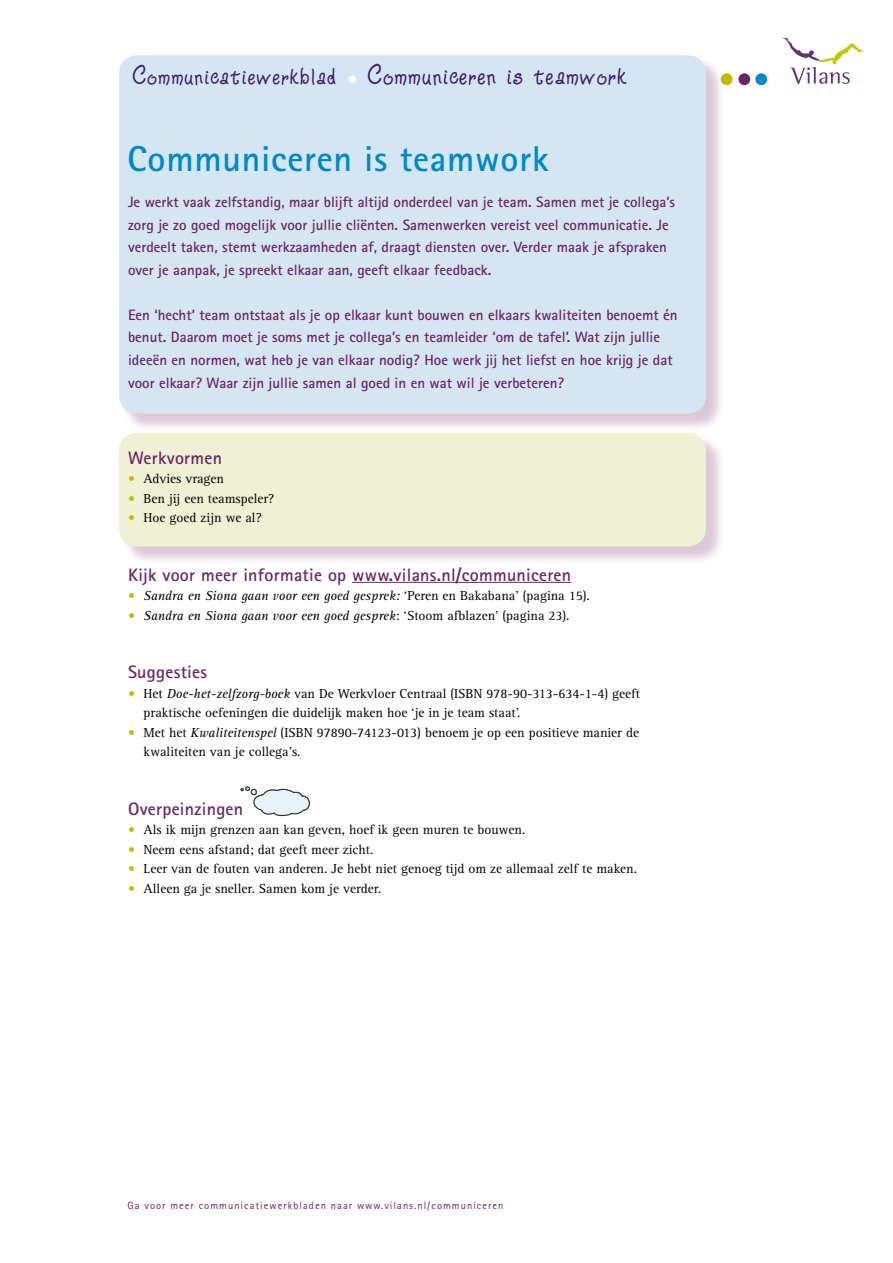
<style>
.page{position:relative;width:893px;height:1263px;background:#fff}
.page>*{position:absolute;margin:0;border:0;box-sizing:border-box;transform-origin:0 0}
.t1{font:700 36px "Rotis Sans Serif";letter-spacing:.02em;color:#008ac4}
.t2{font:30px "Ziggy Zoe";letter-spacing:.06em;color:#3c1d6f}
.t3{font:700 18px "Rotis Sans Serif";letter-spacing:.015em;color:#6b2761}
.t4{font:700 15px/22.5px "Rotis Sans Serif";color:#6b2761}
.t5{font:13.5px/19.5px "Rotis Serif";color:#000}
.t6{font:italic 13.5px "Rotis Serif";color:#000}
.t7{font:10.5px "Rotis Sans Serif";letter-spacing:.1em;color:#6d2262}
.s1{font-size:28.5px}
.s2{color:#bbbe00}
.s3{font-style:normal;color:#bbbe00}
.s4{font-style:normal}
.s5{font-style:italic}
</style>
<div class="page">
<svg style="left:783px;top:38px;width:81px;height:46px"></svg>
<div style="left:721px;top:73px;width:12px;height:12px;background:#bbbe00;border-radius:50%"></div>
<div style="left:738px;top:73px;width:12px;height:12px;background:#6d2262;border-radius:50%"></div>
<div style="left:755px;top:73px;width:12px;height:12px;background:#008ac4;border-radius:50%"></div>
<div style="left:121px;top:58px;width:603px;height:374px;background:#6d2262;opacity:.25"></div>
<div style="left:119px;top:55px;width:587px;height:359px;background:#d4e6f4;border-radius:18px"></div>
<div style="left:121px;top:435px;width:603px;height:130px;background:#6d2262;opacity:.25"></div>
<div style="left:119px;top:433px;width:587px;height:113px;background:#f0f0d5;border-radius:18px"></div>
<hr style="left:352px;top:582px;width:219px;height:1px;background:#6b2761">
<svg style="left:240px;top:786px;width:70px;height:30px"></svg>
<h2 class="t2" style="left:133px;top:62px;width:495px"><span class="s1">Communicatiewerkblad</span> <sub>•</sub> Communiceren is teamwork</h2>
<h1 class="t1" style="left:128px;top:136px;width:423px">Communiceren is teamwork</h1>
<p class="t4" style="left:128px;top:191px;width:548px">Je werkt vaak zelfstandig, maar blijft altijd onderdeel van je team. Samen met je collega’s zorg je zo goed mogelijk voor jullie cliënten. Samenwerken vereist veel communicatie. Je verdeelt taken, stemt werkzaamheden af, draagt diensten over. Verder maak je afspraken over je aanpak, je spreekt elkaar aan, geeft elkaar feedback.</p>
<p class="t4" style="left:128px;top:303px;width:551px">Een ‘hecht’ team ontstaat als je op elkaar kunt bouwen en elkaars kwaliteiten benoemt én benut. Daarom moet je soms met je collega’s en teamleider ‘om de tafel’. Wat zijn jullie ideeën en normen, wat heb je van elkaar nodig? Hoe werk jij het liefst en hoe krijg je dat voor elkaar? Waar zijn jullie samen al goed in en wat wil je verbeteren?</p>
<p class="t3" style="left:128px;top:446px;width:96px">Werkvormen</p>
<p class="t5" style="left:128px;top:469px;width:98px"><span class="s2">•</span> Advies vragen</p>
<p class="t5" style="left:128px;top:489px;width:148px"><span class="s2">•</span> Ben jij een teamspeler?</p>
<p class="t5" style="left:128px;top:508px;width:135px"><span class="s2">•</span> Hoe goed zijn we al?</p>
<p class="t3" style="left:128px;top:563px;width:445px">Kijk voor meer informatie op www.vilans.nl/communiceren</p>
<p class="t6" style="left:128px;top:588px;width:463px"><span class="s3">•</span> Sandra en Siona gaan voor een goed gesprek: <span class="s4">‘Peren en Bakabana’ (pagina 15).</span></p>
<p class="t6" style="left:128px;top:607px;width:443px"><span class="s3">•</span> Sandra en Siona gaan voor een goed gesprek<span class="s4">: ‘Stoom afblazen’ (pagina 23).</span></p>
<p class="t3" style="left:128px;top:661px;width:81px">Suggesties</p>
<p class="t5" style="left:144px;top:684px;width:498px;text-indent:-16px"><span class="s2">•</span> Het <span class="s5">Doe-het-zelfzorg-boek</span> van De Werkvloer Centraal (ISBN 978-90-313-634-1-4) geeft praktische oefeningen die duidelijk maken hoe ‘je in je team staat’.</p>
<p class="t5" style="left:144px;top:723px;width:497px;text-indent:-16px"><span class="s2">•</span> Met het <span class="s5">Kwaliteitenspel</span> (ISBN 97890-74123-013) benoem je op een positieve manier de kwaliteiten van je collega’s.</p>
<p class="t3" style="left:128px;top:797px;width:117px">Overpeinzingen</p>
<p class="t5" style="left:128px;top:820px;width:399px"><span class="s2">•</span> Als ik mijn grenzen aan kan geven, hoef ik geen muren te bouwen.</p>
<p class="t5" style="left:128px;top:840px;width:247px"><span class="s2">•</span> Neem eens afstand; dat geeft meer zicht.</p>
<p class="t5" style="left:128px;top:859px;width:510px"><span class="s2">•</span> Leer van de fouten van anderen. Je hebt niet genoeg tijd om ze allemaal zelf te maken.</p>
<p class="t5" style="left:128px;top:879px;width:255px"><span class="s2">•</span> Alleen ga je sneller. Samen kom je verder.</p>
<p class="t7" style="left:128px;top:1199px;width:377px">Ga voor meer communicatiewerkbladen naar www.vilans.nl/communiceren</p>
</div>
